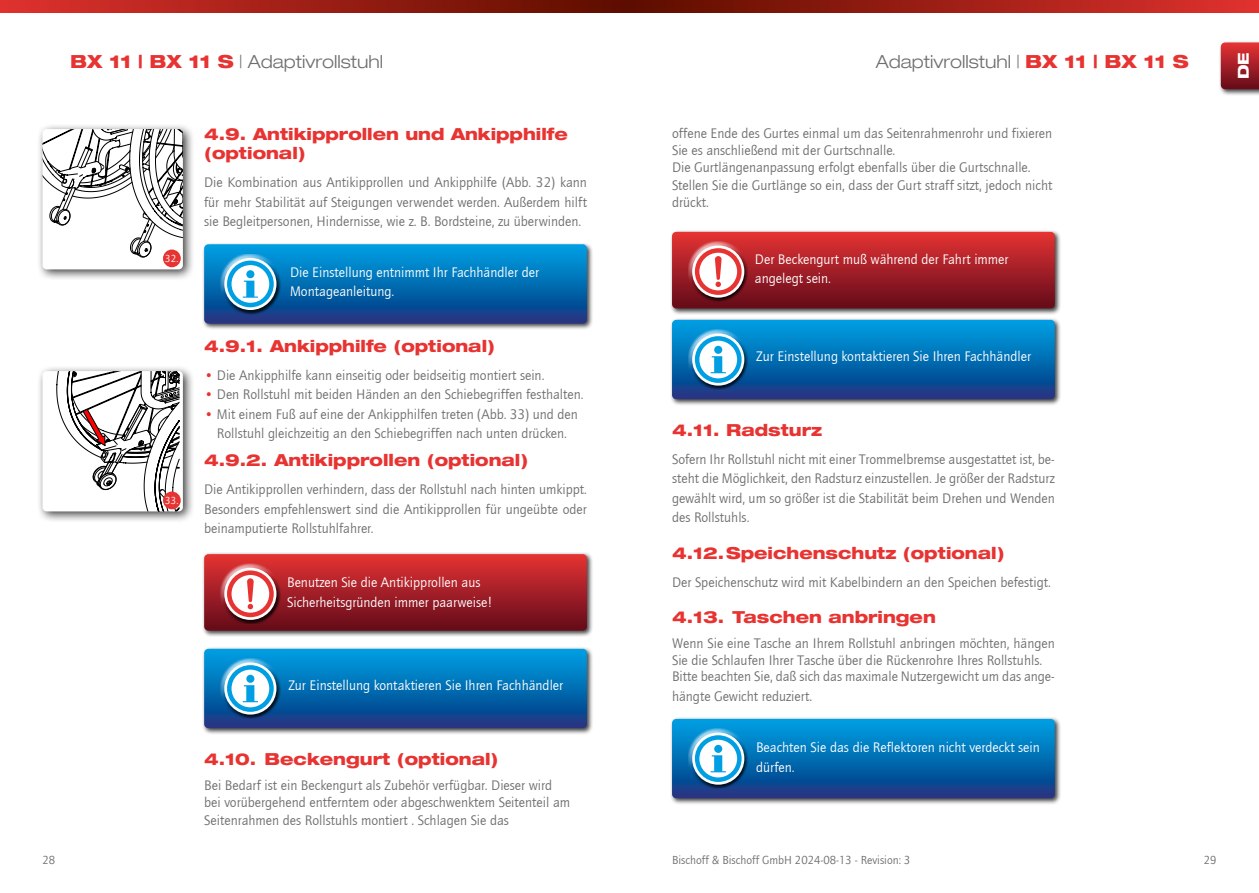
<style>
.page{position:relative;width:1259px;height:893px;background:#fff}
.page>*{position:absolute;margin:0;border:0;box-sizing:border-box;transform-origin:0 0}
.t1{font:300 18px "Helve Neu Lig Ext";color:#706f6f}
.t2{font:800 16.5px/19.5px "Helve Neu Hea Ext";color:#e73331}
.t3{font:800 15px "Helve Neu Hea Ext";color:#fff}
.t4{font:14.25px/19.5px "Quay Sans";color:#706f6f;text-align:justify}
.t5{font:14.25px/19.5px "Quay Sans";color:#fff}
.t6{font:12px "Quay Sans";color:#706f6f}
.t7{font:10.5px "Quay Sans";color:#fff}
.s1{font-family:"Helve Neu Hea Ext";font-weight:800;color:#e73331}
.s2{color:#e73331}
</style>
<div class="page">
<svg style="left:0;top:0;width:629px;height:12px;background:#9d1e15"></svg>
<svg style="left:629px;top:0;width:630px;height:12px;background:#9d1e15"></svg>
<div style="left:1218px;top:40px;width:41px;height:56px;background:#000;opacity:.75"></div>
<svg style="left:1220px;top:43px;width:39px;height:46px;background:#a5232b"></svg>
<div style="left:201px;top:242px;width:392px;height:89px;background:#000;opacity:.75"></div>
<svg style="left:204px;top:244px;width:383px;height:80px;background:#1373b5"></svg>
<div style="left:246px;top:270px;width:8px;height:8px;background:#009fe3;border-radius:50%"></div>
<div style="left:201px;top:552px;width:392px;height:85px;background:#000;opacity:.75"></div>
<svg style="left:204px;top:554px;width:383px;height:77px;background:#a82b31"></svg>
<div style="left:227px;top:570px;width:47px;height:47px;border:4px solid #e73331;border-radius:50%"></div>
<div style="left:201px;top:646px;width:392px;height:89px;background:#000;opacity:.75"></div>
<svg style="left:204px;top:649px;width:383px;height:79px;background:#1273b6"></svg>
<div style="left:246px;top:675px;width:8px;height:8px;background:#009fe3;border-radius:50%"></div>
<div style="left:37px;top:123px;width:158px;height:158px;background:#000;opacity:.75"></div>
<div style="left:43px;top:129px;width:140px;height:140px;background:#fff;border-radius:4px"></div>
<svg style="left:43px;top:129px;width:140px;height:128px"></svg>
<div style="left:163px;top:250px;width:18px;height:17px;background:#e73331;border-radius:50%"></div>
<div style="left:37px;top:365px;width:158px;height:158px;background:#000;opacity:.75"></div>
<div style="left:43px;top:371px;width:140px;height:140px;background:#fff;border-radius:4px"></div>
<svg style="left:57px;top:371px;width:126px;height:140px"></svg>
<div style="left:163px;top:492px;width:18px;height:17px;background:#e73331;border-radius:50%"></div>
<div style="left:669px;top:230px;width:392px;height:85px;background:#000;opacity:.75"></div>
<svg style="left:672px;top:232px;width:382px;height:76px;background:#a92a31"></svg>
<div style="left:695px;top:248px;width:46px;height:47px;border:4px solid #e73331;border-radius:50%"></div>
<div style="left:669px;top:318px;width:392px;height:88px;background:#000;opacity:.75"></div>
<svg style="left:672px;top:320px;width:382px;height:79px;background:#1173b6"></svg>
<div style="left:714px;top:346px;width:8px;height:8px;background:#009fe3;border-radius:50%"></div>
<div style="left:669px;top:717px;width:392px;height:88px;background:#000;opacity:.75"></div>
<svg style="left:672px;top:719px;width:382px;height:79px;background:#1173b6"></svg>
<div style="left:714px;top:745px;width:8px;height:8px;background:#009fe3;border-radius:50%"></div>
<p class="t1" style="left:70px;top:50px;width:314px"><span class="s1">BX 11 | BX 11 S</span> | Adaptivrollstuhl</p>
<p class="t1" style="left:876px;top:50px;width:314px">Adaptivrollstuhl | <span class="s1">BX 11 | BX 11 S</span></p>
<p class="t7" style="left:165px;top:253px;width:15px">32.</p>
<p class="t7" style="left:165px;top:495px;width:15px">33.</p>
<p class="t2" style="left:204px;top:123px;width:365px">4.9. Antikipprollen und Ankipphilfe (optional)</p>
<p class="t4" style="left:204px;top:173px;width:384px">Die Kombination aus Antikipprollen und Ankipphilfe (Abb. 32) kann für mehr Stabilität auf Steigungen verwendet werden. Außerdem hilft sie Begleitpersonen, Hindernisse, wie z. B. Bordsteine, zu überwinden.</p>
<p class="t5" style="left:290px;top:262px;width:250px">Die Einstellung entnimmt Ihr Fachhändler der<br>Montageanleitung.</p>
<p class="t2" style="left:204px;top:335px;width:292px">4.9.1. Ankipphilfe (optional)</p>
<p class="t4" style="left:204px;top:365px;width:342px"><span class="s2">•</span> Die Ankipphilfe kann einseitig oder beidseitig montiert sein.</p>
<p class="t4" style="left:204px;top:385px;width:381px"><span class="s2">•</span> Den Rollstuhl mit beiden Händen an den Schiebegriffen festhalten.</p>
<p class="t4" style="left:204px;top:404px;width:375px;text-align:center"><span class="s2">•</span> Mit einem Fuß auf eine der Ankipphilfen treten (Abb. 33) und den<br>Rollstuhl gleichzeitig an den Schiebegriffen nach unten drücken.</p>
<p class="t2" style="left:204px;top:450px;width:326px">4.9.2. Antikipprollen (optional)</p>
<p class="t4" style="left:204px;top:480px;width:384px">Die Antikipprollen verhindern, dass der Rollstuhl nach hinten umkippt.<br>Besonders empfehlenswert sind die Antikipprollen für ungeübte oder beinamputierte Rollstuhlfahrer.</p>
<p class="t5" style="left:287px;top:573px;width:207px">Benutzen Sie die Antikipprollen aus<br>Sicherheitsgründen immer paarweise!</p>
<p class="t5" style="left:288px;top:676px;width:276px">Zur Einstellung kontaktieren Sie Ihren Fachhändler</p>
<p class="t2" style="left:204px;top:748px;width:296px">4.10. Beckengurt (optional)</p>
<p class="t4" style="left:204px;top:777px;width:367px;line-height:17.1px;text-align:left">Bei Bedarf ist ein Beckengurt als Zubehör verfügbar. Dieser wird bei vorübergehend entferntem oder abgeschwenktem Seitenteil am<br>Seitenrahmen des Rollstuhls montiert . Schlagen Sie das</p>
<p class="t4" style="left:672px;top:125px;width:382px;line-height:17.1px;text-align:left">offene Ende des Gurtes einmal um das Seitenrahmenrohr und fixieren Sie es anschließend mit der Gurtschnalle.<br>Die Gurtlängenanpassung erfolgt ebenfalls über die Gurtschnalle.<br>Stellen Sie die Gurtlänge so ein, dass der Gurt straff sitzt, jedoch nicht drückt.</p>
<p class="t5" style="left:755px;top:250px;width:255px">Der Beckengurt muß während der Fahrt immer angelegt sein.</p>
<p class="t5" style="left:756px;top:347px;width:276px">Zur Einstellung kontaktieren Sie Ihren Fachhändler</p>
<p class="t2" style="left:672px;top:420px;width:152px">4.11. Radsturz</p>
<p class="t4" style="left:672px;top:449px;width:384px">Sofern Ihr Rollstuhl nicht mit einer Trommelbremse ausgestattet ist, be&shy;steht die Möglichkeit, den Radsturz einzustellen. Je größer der Radsturz gewählt wird, um so größer ist die Stabilität beim Drehen und Wenden des Rollstuhls.</p>
<p class="t2" style="left:672px;top:543px;width:334px">4.12.Speichenschutz (optional)</p>
<p class="t4" style="left:672px;top:572px;width:380px">Der Speichenschutz wird mit Kabelbindern an den Speichen befestigt.</p>
<p class="t2" style="left:672px;top:607px;width:265px">4.13. Taschen anbringen</p>
<p class="t4" style="left:672px;top:635px;width:384px;line-height:16.5px;text-align:left">Wenn Sie eine Tasche an Ihrem Rollstuhl anbringen möchten, hängen<br>Sie die Schlaufen Ihrer Tasche über die Rückenrohre Ihres Rollstuhls.<br>Bitte beachten Sie, daß sich das maximale Nutzergewicht um das ange-</p>
<p class="t4" style="left:672px;top:686px;width:142px">hängte Gewicht reduziert.</p>
<p class="t5" style="left:756px;top:738px;width:285px">Beachten Sie das die Reflektoren nicht verdeckt sein dürfen.</p>
<p class="t6" style="left:672px;top:853px;width:240px">Bischoff &amp; Bischoff GmbH 2024-08-13 - Revision: 3</p>
<p class="t6" style="left:43px;top:853px;width:14px">28</p>
<p class="t6" style="left:1203px;top:853px;width:14px">29</p>
<p class="t3" style="left:1233px;top:79px;width:28px;rotate:-90deg">DE</p>
</div>
